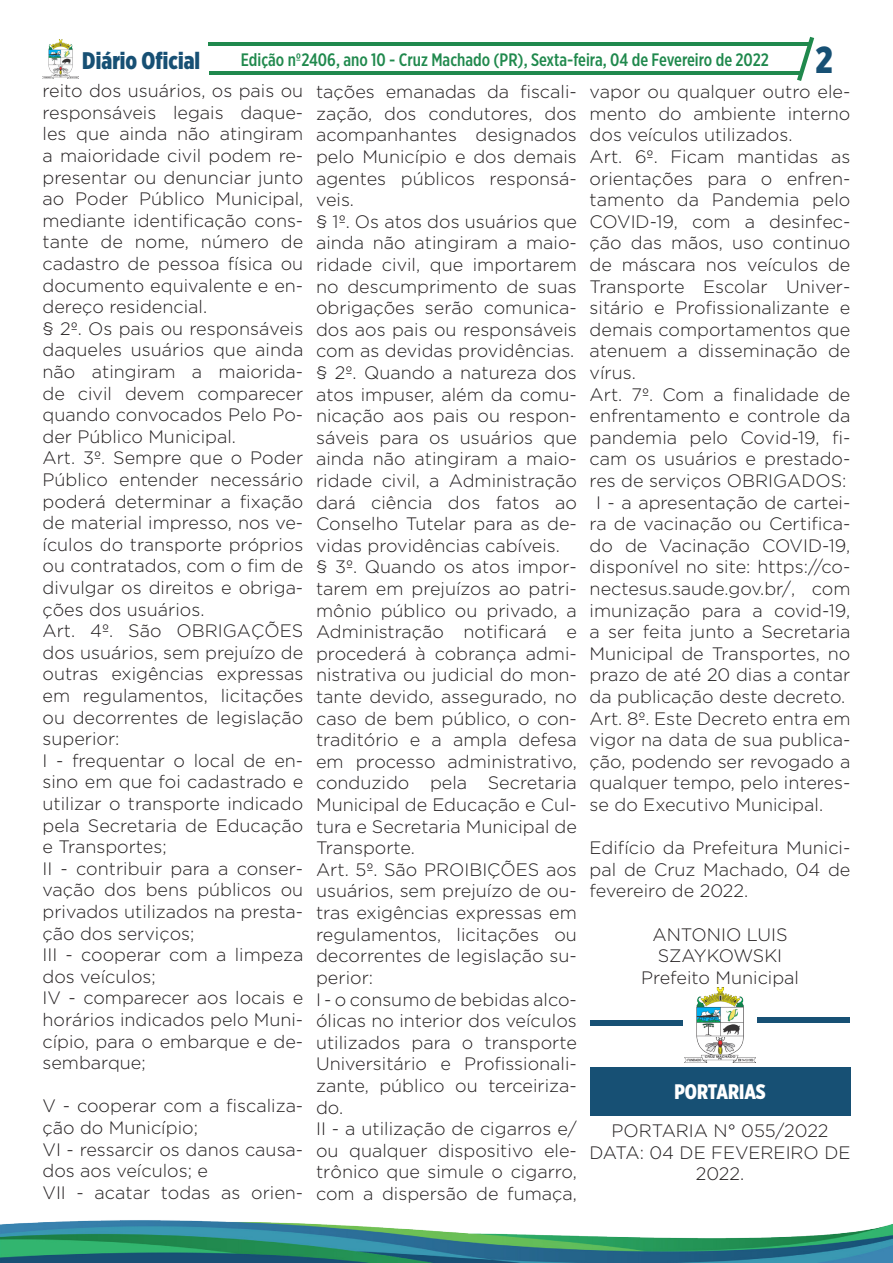
<style>
.page{position:relative;width:893px;height:1263px;background:#fff}
.page>*{position:absolute;margin:0;border:0;box-sizing:border-box;transform-origin:0 0}
.t1{font:900 37.5px "Gotham X Narrow";color:#175074}
.t2{font:900 24px "Gotham X Narrow";color:#175074}
.t3{font:900 21px "Gotham X Narrow";color:#fff}
.t4{font:300 18px/21.6px "Gotham Pro";color:#231f20;text-align:justify}
.t5{font:500 18px "Gotham X Narrow";color:#20894d}
</style>
<div class="page">
<img style="left:43px;top:40px;width:36px;height:38px">
<svg style="left:208px;top:37px;width:606px;height:44px"></svg>
<img style="left:0;top:1220px;width:893px;height:43px">
<svg style="left:590px;top:1020px;width:93px;height:5px"></svg>
<img style="left:685px;top:987px;width:70px;height:76px">
<svg style="left:757px;top:1017px;width:93px;height:5px"></svg>
<div style="left:590px;top:1067px;width:260px;height:48px;background:#175074"></div>
<p class="t2" style="left:82px;top:45px;width:119px">Diário Oficial</p>
<p class="t5" style="left:241px;top:48px;width:529px">Edição nº2406, ano 10 - Cruz Machado (PR), Sexta-feira, 04 de Fevereiro de 2022</p>
<p class="t1" style="left:815px;top:36px;width:19px">2</p>
<p class="t4" style="left:43px;top:80px;width:262px">reito dos usuários, os pais ou responsáveis legais daque&shy;les que ainda não atingiram a maioridade civil podem re&shy;presentar ou denunciar junto ao Poder Público Municipal, mediante identificação cons&shy;tante de nome, número de cadastro de pessoa física ou documento equivalente e en&shy;dereço residencial.</p>
<p class="t4" style="left:43px;top:318px;width:262px">§ 2º. Os pais ou responsáveis daqueles usuários que ainda não atingiram a maiorida&shy;de civil devem comparecer quando convocados Pelo Po&shy;der Público Municipal.</p>
<p class="t4" style="left:43px;top:447px;width:262px">Art. 3º. Sempre que o Poder Público entender necessário poderá determinar a fixação de material impresso, nos ve&shy;ículos do transporte próprios ou contratados, com o fim de divulgar os direitos e obriga&shy;ções dos usuários.</p>
<p class="t4" style="left:43px;top:620px;width:262px">Art. 4º. São OBRIGAÇÕES dos usuários, sem prejuízo de outras exigências expressas em regulamentos, licitações ou decorrentes de legislação superior:</p>
<p class="t4" style="left:43px;top:750px;width:262px">I - frequentar o local de en&shy;sino em que foi cadastrado e utilizar o transporte indicado pela Secretaria de Educação e Transportes;</p>
<p class="t4" style="left:43px;top:858px;width:262px">II - contribuir para a conser&shy;vação dos bens públicos ou privados utilizados na presta&shy;ção dos serviços;</p>
<p class="t4" style="left:43px;top:944px;width:262px">III - cooperar com a limpeza dos veículos;</p>
<p class="t4" style="left:43px;top:987px;width:262px">IV - comparecer aos locais e horários indicados pelo Muni&shy;cípio, para o embarque e de&shy;sembarque;</p>
<p class="t4" style="left:43px;top:1095px;width:262px">V - cooperar com a fiscaliza&shy;ção do Município;</p>
<p class="t4" style="left:43px;top:1139px;width:262px">VI - ressarcir os danos causa&shy;dos aos veículos; e</p>
<p class="t4" style="left:43px;top:1182px;width:262px">VII - acatar todas as orien-</p>
<p class="t4" style="left:316px;top:81px;width:262px">tações emanadas da fiscali&shy;zação, dos condutores, dos acompanhantes designados pelo Município e dos demais agentes públicos responsá&shy;veis.</p>
<p class="t4" style="left:316px;top:211px;width:262px">§ 1º. Os atos dos usuários que ainda não atingiram a maio&shy;ridade civil, que importarem no descumprimento de suas obrigações serão comunica&shy;dos aos pais ou responsáveis com as devidas providências.</p>
<p class="t4" style="left:316px;top:362px;width:262px">§ 2º. Quando a natureza dos atos impuser, além da comu&shy;nicação aos pais ou respon&shy;sáveis para os usuários que ainda não atingiram a maio&shy;ridade civil, a Administração dará ciência dos fatos ao Conselho Tutelar para as de&shy;vidas providências cabíveis.</p>
<p class="t4" style="left:316px;top:556px;width:262px">§ 3º. Quando os atos impor&shy;tarem em prejuízos ao patri&shy;mônio público ou privado, a Administração notificará e procederá à cobrança admi&shy;nistrativa ou judicial do mon&shy;tante devido, assegurado, no caso de bem público, o con&shy;traditório e a ampla defesa em processo administrativo, conduzido pela Secretaria Municipal de Educação e Cul&shy;tura e Secretaria Municipal de Transporte.</p>
<p class="t4" style="left:316px;top:859px;width:262px">Art. 5º. São PROIBIÇÕES aos usuários, sem prejuízo de ou&shy;tras exigências expressas em regulamentos, licitações ou decorrentes de legislação su&shy;perior:</p>
<p class="t4" style="left:316px;top:988px;width:262px">I - o consumo de bebidas alco&shy;ólicas no interior dos veículos utilizados para o transporte Universitário e Profissionali&shy;zante, público ou terceiriza&shy;do.</p>
<p class="t4" style="left:316px;top:1118px;width:262px">II - a utilização de cigarros e/ ou qualquer dispositivo ele&shy;trônico que simule o cigarro, com a dispersão de fumaça,</p>
<p class="t4" style="left:590px;top:81px;width:262px">vapor ou qualquer outro ele&shy;mento do ambiente interno dos veículos utilizados.</p>
<p class="t4" style="left:590px;top:146px;width:262px">Art. 6º. Ficam mantidas as orientações para o enfren&shy;tamento da Pandemia pelo COVID-19, com a desinfec&shy;ção das mãos, uso continuo de máscara nos veículos de Transporte Escolar Univer&shy;sitário e Profissionalizante e demais comportamentos que atenuem a disseminação de vírus.</p>
<p class="t4" style="left:590px;top:384px;width:262px">Art. 7º. Com a finalidade de enfrentamento e controle da pandemia pelo Covid-19, fi&shy;cam os usuários e prestado&shy;res de serviços OBRIGADOS:</p>
<p class="t4" style="left:590px;top:492px;width:262px;text-align:center">I - a apresentação de cartei&shy;ra de vacinação ou Certifica&shy;do de Vacinação COVID-19, disponível no site: https://co&shy;nectesus.saude.gov.br/, com imunização para a covid-19, a ser feita junto a Secretaria<br>Municipal de Transportes, no prazo de até 20 dias a contar da publicação deste decreto.</p>
<p class="t4" style="left:590px;top:708px;width:262px">Art. 8º. Este Decreto entra em vigor na data de sua publica&shy;ção, podendo ser revogado a qualquer tempo, pelo interes&shy;se do Executivo Municipal.</p>
<p class="t4" style="left:590px;top:837px;width:262px">Edifício da Prefeitura Munici&shy;pal de Cruz Machado, 04 de fevereiro de 2022.</p>
<p class="t4" style="left:652px;top:924px;width:137px;text-align:center">ANTONIO LUIS<br>SZAYKOWSKI</p>
<p class="t4" style="left:641px;top:967px;width:160px">Prefeito Municipal</p>
<p class="t3" style="left:674px;top:1079px;width:93px">PORTARIAS</p>
<p class="t4" style="left:611px;top:1120px;width:219px">PORTARIA N° 055/2022</p>
<p class="t4" style="left:590px;top:1142px;width:262px;text-align:center">DATA: 04 DE FEVEREIRO DE<br>2022.</p>
</div>
